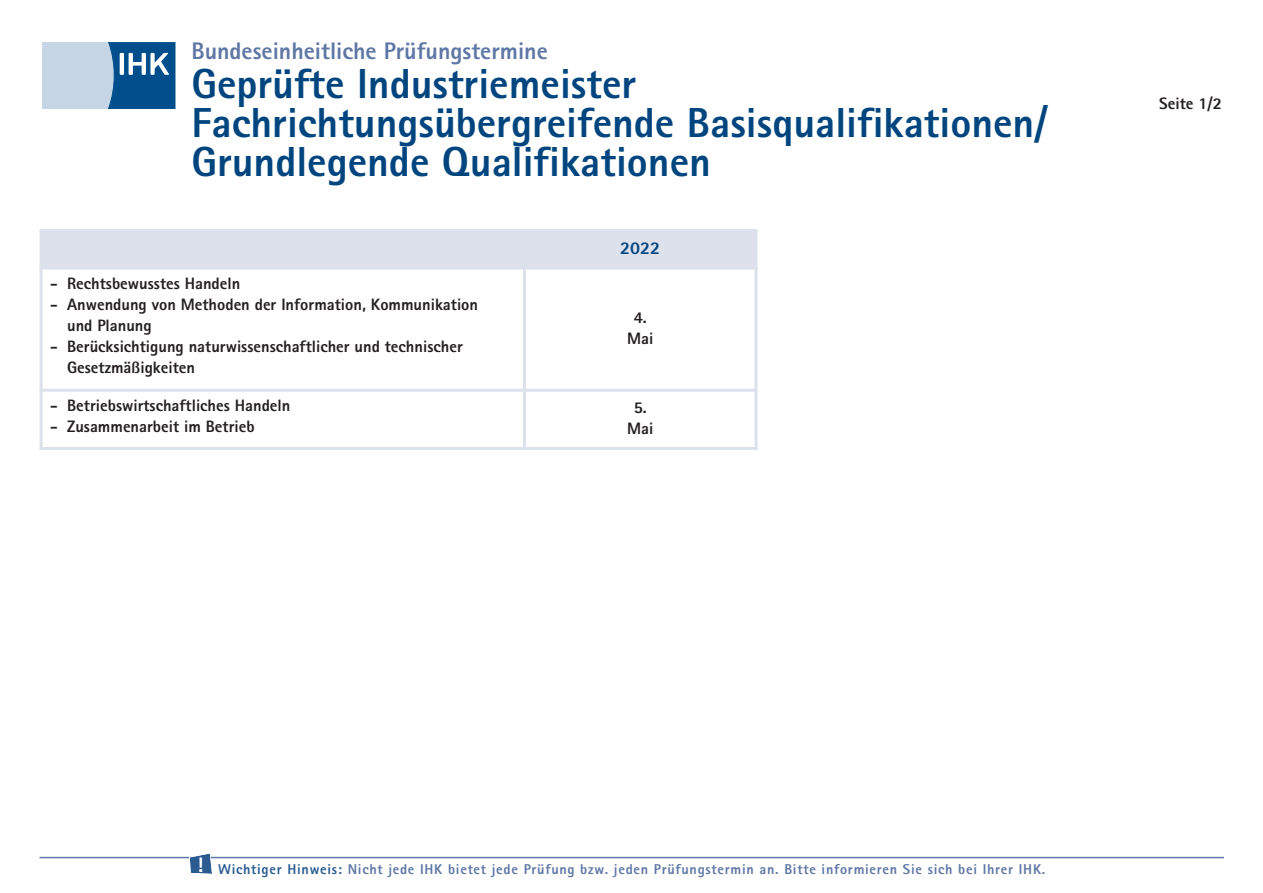
<style>
.page{position:relative;width:1263px;height:893px;background:#fff}
.page>*{position:absolute;margin:0;border:0;box-sizing:border-box;transform-origin:0 0}
.t1{font:800 42px/39px "AT Rotis Sans Serif";color:#01457f}
.t2{font:800 24px "AT Rotis Sans Serif";color:#5f77a5}
.t3{font:800 18px "AT Rotis Sans Serif";color:#01457f}
.t4{font:800 16.5px/21px "AT Rotis Sans Serif";color:#231f20}
.t5{font:800 14.25px "AT Rotis Sans Serif";letter-spacing:.05em;color:#5f77a5}
.s1{color:#2a5b91}
</style>
<div class="page">
<svg style="left:42px;top:42px;width:133px;height:67px;background:#769fc1"></svg>
<div style="left:40px;top:230px;width:484px;height:38px;background:#dce1ec"></div>
<div style="left:524px;top:230px;width:232px;height:38px;background:#dce1ec"></div>
<hr style="left:40px;top:230px;width:3px;height:220px;background:#dce1ec">
<hr style="left:523px;top:230px;width:3px;height:220px;background:#dce1ec">
<hr style="left:754px;top:230px;width:3px;height:220px;background:#dce1ec">
<hr style="left:40px;top:267px;width:717px;height:3px;background:#dce1ec">
<hr style="left:40px;top:389px;width:717px;height:3px;background:#dce1ec">
<hr style="left:40px;top:447px;width:717px;height:3px;background:#dce1ec">
<hr style="left:40px;top:857px;width:1184px;height:1px;background:#5f77a5">
<svg style="left:189px;top:853px;width:24px;height:21px"></svg>
<h2 class="t2" style="left:191px;top:42px;width:358px">Bundeseinheitliche Prüfungstermine</h2>
<h1 class="t1" style="left:191px;top:68px;width:858px">Geprüfte Industriemeister<br>Fachrichtungsübergreifende Basisqualifikationen/<br>Grundlegende Qualifikationen</h1>
<p class="t4" style="left:50px;top:274px;width:192px">- Rechtsbewusstes Handeln</p>
<p class="t4" style="left:67px;top:295px;width:412px;text-indent:-17px">- Anwendung von Methoden der Information, Kommunikation und Planung</p>
<p class="t4" style="left:67px;top:337px;width:397px;text-indent:-17px">- Berücksichtigung naturwissenschaftlicher und technischer<br>Gesetzmäßigkeiten</p>
<p class="t4" style="left:50px;top:396px;width:242px">- Betriebswirtschaftliches Handeln</p>
<p class="t4" style="left:50px;top:417px;width:206px">- Zusammenarbeit im Betrieb</p>
<p class="t3" style="left:620px;top:241px;width:42px">2022</p>
<p class="t4" style="left:627px;top:308px;width:28px;text-align:center">4.<br>Mai</p>
<p class="t4" style="left:627px;top:398px;width:28px;text-align:center">5.<br>Mai</p>
<p class="t4" style="left:1159px;top:95px;width:64px">Seite 1/2</p>
<p class="t5" style="left:197px;top:864px;width:850px"><sup>!</sup> <span class="s1">Wichtiger Hinweis:</span> Nicht jede IHK bietet jede Prüfung bzw. jeden Prüfungstermin an. Bitte informieren Sie sich bei Ihrer IHK.</p>
</div>
